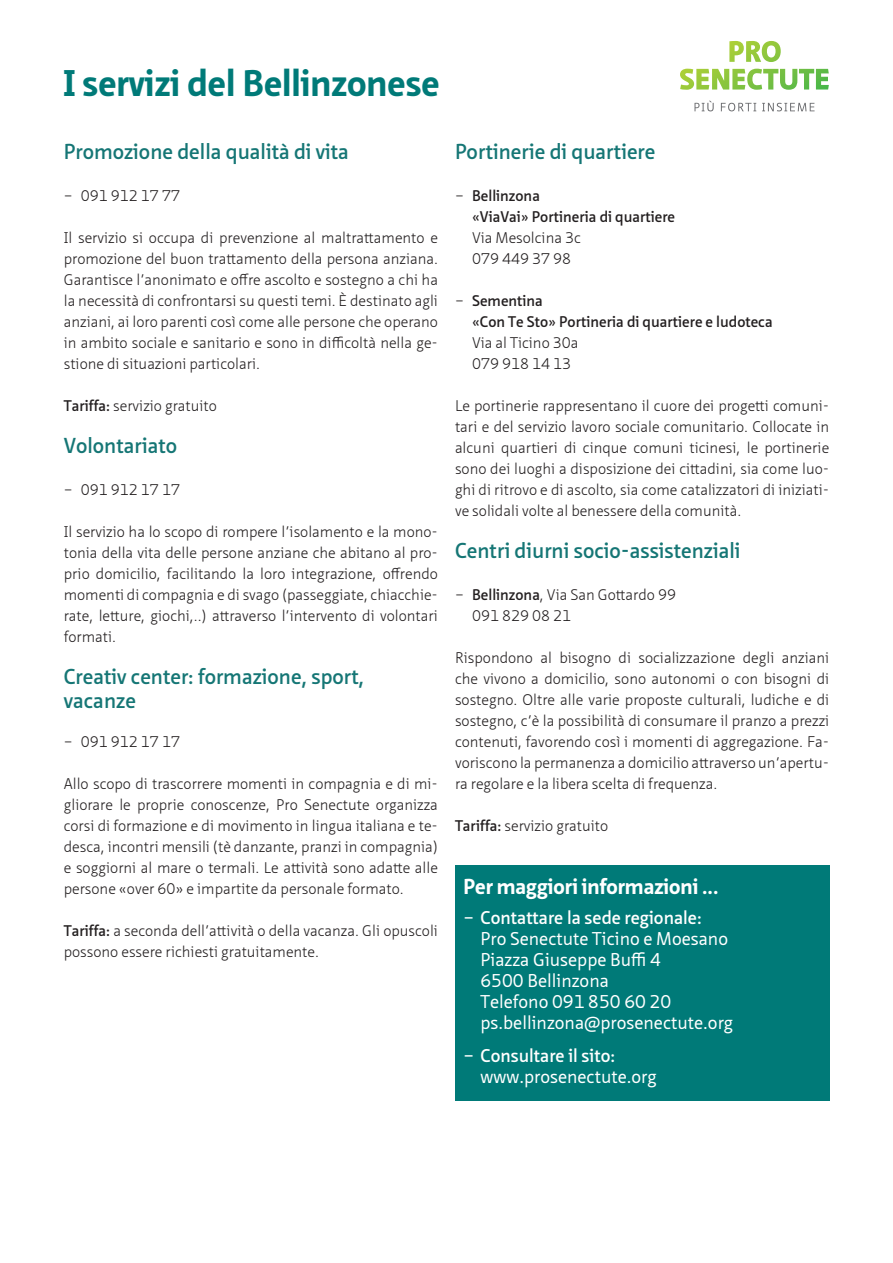
<style>
.page{position:relative;width:893px;height:1263px;background:#fff}
.page>*{position:absolute;margin:0;border:0;box-sizing:border-box;transform-origin:0 0}
.t1{font:700 36px "Neue Sans Pro";color:#007a78}
.t2{font:600 21px/24px "Neue Sans Pro";color:#157675}
.t3{font:700 21px "Neue Sans Pro";color:#fff}
.t4{font:18px/21px "Neue Sans Pro";color:#fff}
.t5{font:300 15px/21px "Neue Sans Pro";color:#231f20;text-align:justify}
.t6{font:600 15px/21px "Neue Sans Pro";color:#231f20}
.s1{font-weight:600}
.s2{font-weight:300}
</style>
<div class="page">
<svg style="left:680px;top:41px;width:149px;height:49px"></svg>
<svg style="left:694px;top:100px;width:20px;height:11px"></svg>
<svg style="left:721px;top:103px;width:35px;height:8px"></svg>
<svg style="left:762px;top:103px;width:52px;height:8px"></svg>
<div style="left:455px;top:865px;width:374px;height:34px;background:#007a78"></div>
<div style="left:455px;top:897px;width:374px;height:149px;background:#007a78"></div>
<div style="left:455px;top:1036px;width:374px;height:64px;background:#007a78"></div>
<h1 class="t1" style="left:64px;top:60px;width:377px">I servizi del Bellinzonese</h1>
<h2 class="t2" style="left:64px;top:139px;width:287px">Promozione della qualità di vita</h2>
<p class="t5" style="left:64px;top:185px;width:118px">– 091 912 17 77</p>
<p class="t5" style="left:64px;top:227px;width:376px">Il servizio si occupa di prevenzione al maltrattamento e promozione del buon trattamento della persona anziana.<br>Garantisce l’anonimato e offre ascolto e sostegno a chi ha la necessità di confrontarsi su questi temi. È destinato agli anziani, ai loro parenti così come alle persone che operano in ambito sociale e sanitario e sono in difficoltà nella ge&shy;stione di situazioni particolari.</p>
<p class="t5" style="left:64px;top:395px;width:155px"><span class="s1">Tariffa:</span> servizio gratuito</p>
<h2 class="t2" style="left:64px;top:433px;width:115px">Volontariato</h2>
<p class="t5" style="left:64px;top:479px;width:118px">– 091 912 17 17</p>
<p class="t5" style="left:64px;top:521px;width:376px">Il servizio ha lo scopo di rompere l’isolamento e la mono&shy;tonia della vita delle persone anziane che abitano al pro&shy;prio domicilio, facilitando la loro integrazione, offrendo momenti di compagnia e di svago (passeggiate, chiacchie&shy;rate, letture, giochi,..) attraverso l’intervento di volontari formati.</p>
<h2 class="t2" style="left:64px;top:664px;width:302px">Creativ center: formazione, sport, vacanze</h2>
<p class="t5" style="left:64px;top:731px;width:118px">– 091 912 17 17</p>
<p class="t5" style="left:64px;top:773px;width:376px">Allo scopo di trascorrere momenti in compagnia e di mi&shy;gliorare le proprie conoscenze, Pro Senectute organizza corsi di formazione e di movimento in lingua italiana e te&shy;desca, incontri mensili (tè danzante, pranzi in compagnia) e soggiorni al mare o termali. Le attività sono adatte alle persone «over 60» e impartite da personale formato.</p>
<p class="t5" style="left:64px;top:920px;width:376px"><span class="s1">Tariffa:</span> a seconda dell’attività o della vacanza. Gli opuscoli possono essere richiesti gratuitamente.</p>
<h2 class="t2" style="left:455px;top:139px;width:202px">Portinerie di quartiere</h2>
<p class="t6" style="left:472px;top:185px;width:205px;text-indent:-17px"><span class="s2">–</span> Bellinzona<br>«ViaVai» Portineria di quartiere</p>
<p class="t5" style="left:472px;top:227px;width:110px">Via Mesolcina 3c<br>079 449 37 98</p>
<p class="t6" style="left:472px;top:290px;width:302px;text-indent:-17px"><span class="s2">–</span> Sementina<br>«Con Te Sto» Portineria di quartiere e ludoteca</p>
<p class="t5" style="left:472px;top:332px;width:108px">Via al Ticino 30a<br>079 918 14 13</p>
<p class="t5" style="left:455px;top:395px;width:376px">Le portinerie rappresentano il cuore dei progetti comuni&shy;tari e del servizio lavoro sociale comunitario. Collocate in alcuni quartieri di cinque comuni ticinesi, le portinerie sono dei luoghi a disposizione dei cittadini, sia come luo&shy;ghi di ritrovo e di ascolto, sia come catalizzatori di iniziati&shy;ve solidali volte al benessere della comunità.</p>
<h2 class="t2" style="left:455px;top:538px;width:287px">Centri diurni socio-assistenziali</h2>
<p class="t5" style="left:472px;top:584px;width:206px;text-indent:-17px">– <span class="s1">Bellinzona</span>, Via San Gottardo 99<br>091 829 08 21</p>
<p class="t5" style="left:455px;top:647px;width:376px">Rispondono al bisogno di socializzazione degli anziani che vivono a domicilio, sono autonomi o con bisogni di sostegno. Oltre alle varie proposte culturali, ludiche e di sostegno, c’è la possibilità di consumare il pranzo a prezzi contenuti, favorendo così i momenti di aggregazione. Fa&shy;voriscono la permanenza a domicilio attraverso un’apertu&shy;ra regolare e la libera scelta di frequenza.</p>
<p class="t5" style="left:455px;top:815px;width:155px"><span class="s1">Tariffa:</span> servizio gratuito</p>
<h2 class="t3" style="left:463px;top:873px;width:257px">Per maggiori informazioni ...</h2>
<p class="t4" style="left:480px;top:906px;width:254px;text-indent:-17px">– <span class="s1">Contattare la sede regionale:<br></span>Pro Senectute Ticino e Moesano<br>Piazza Giuseppe Buffi 4<br>6500 Bellinzona<br>Telefono 091 850 60 20 ps.bellinzona@prosenectute.org</p>
<p class="t4" style="left:480px;top:1045px;width:178px;text-indent:-17px">– <span class="s1">Consultare il sito: </span>www.prosenectute.org</p>
</div>
